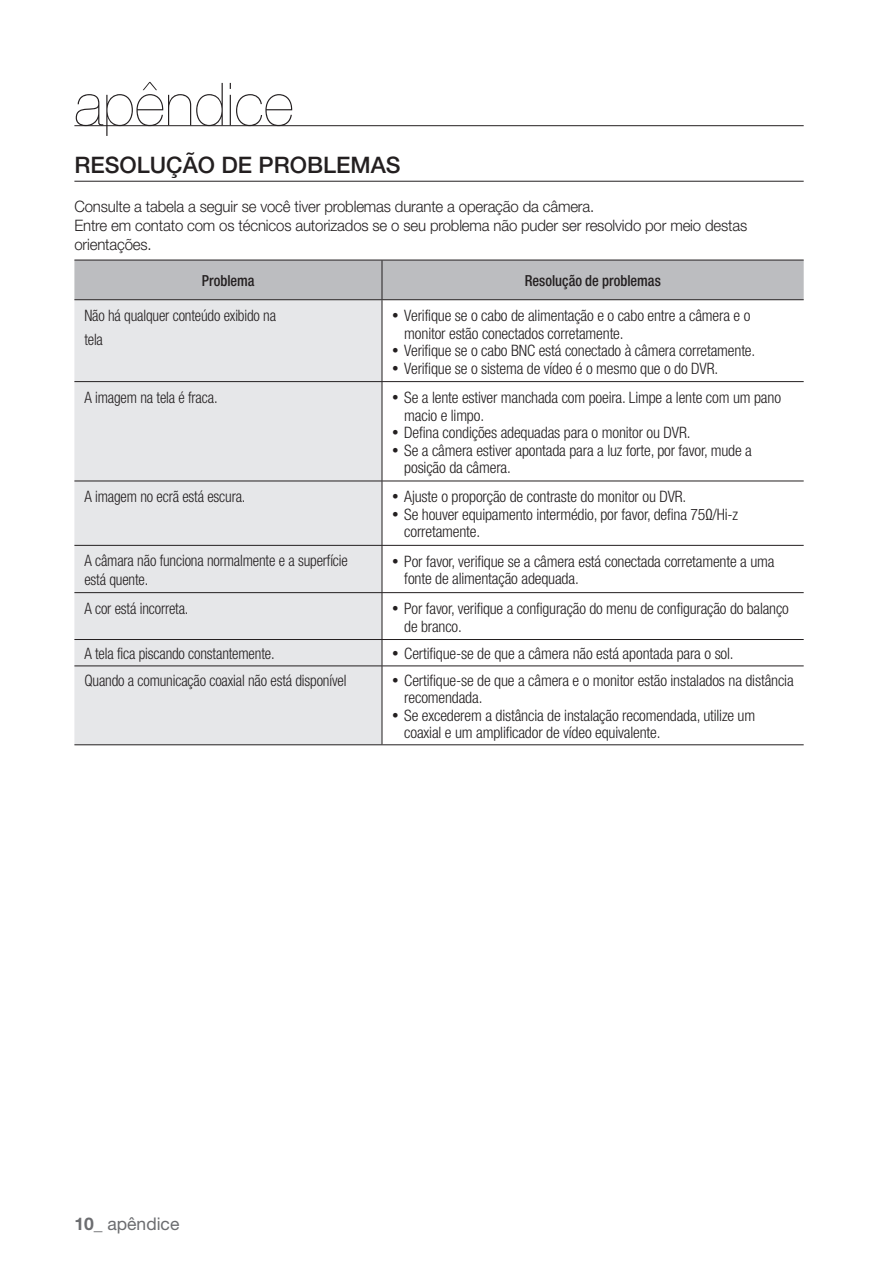
<style>
.page{position:relative;width:893px;height:1265px;background:#fff}
.page>*{position:absolute;margin:0;border:0;box-sizing:border-box;transform-origin:0 0}
.t1{font:200 59.5px "Helvetica Neue cp";color:#231f20}
.t2{font:500 22.75px "Helvetica Neue cp";color:#231f20}
.t3{font:17.5px "Helvetica Neue cp";color:#6c6d70}
.t4{font:300 condensed 15.75px/17.5px "Helvetica Neue cp";letter-spacing:-.01em;color:#231f20}
.t5{font:300 condensed 15.75px/23.8px "Helvetica Neue cp";letter-spacing:-.01em;color:#231f20;scale:.95 1}
.t6{font:300 15.75px/18.9px "Helvetica Neue cp";letter-spacing:-.01em;color:#231f20;scale:.95 1}
.t7{font:500 condensed 15.22px "Helvetica Neue cp";color:#231f20;scale:.95 1}
.s1{font-weight:700}
</style>
<div class="page">
<hr style="left:74px;top:181px;width:730px;height:1px;background:#231f20">
<div style="left:74px;top:261px;width:730px;height:38px;background:#bcbdc0"></div>
<div style="left:74px;top:300px;width:308px;height:444px;background:#e6e7e9"></div>
<hr style="left:74px;top:260px;width:308px;height:1px;background:#231f20">
<hr style="left:382px;top:260px;width:422px;height:1px;background:#231f20">
<hr style="left:74px;top:299px;width:308px;height:1px;background:#231f20">
<hr style="left:382px;top:299px;width:422px;height:1px;background:#231f20">
<hr style="left:382px;top:300px;width:1px;height:81px;background:#231f20">
<hr style="left:382px;top:382px;width:1px;height:99px;background:#231f20">
<hr style="left:382px;top:481px;width:1px;height:64px;background:#231f20">
<hr style="left:382px;top:546px;width:1px;height:46px;background:#231f20">
<hr style="left:382px;top:593px;width:1px;height:46px;background:#231f20">
<svg style="left:382px;top:640px;width:1px;height:26px"></svg>
<hr style="left:382px;top:666px;width:1px;height:78px;background:#231f20">
<hr style="left:382px;top:260px;width:1px;height:39px;background:#231f20">
<hr style="left:74px;top:381px;width:308px;height:1px;background:#231f20">
<hr style="left:382px;top:381px;width:422px;height:1px;background:#231f20">
<hr style="left:74px;top:481px;width:308px;height:1px;background:#231f20">
<hr style="left:382px;top:481px;width:422px;height:1px;background:#231f20">
<hr style="left:74px;top:545px;width:308px;height:1px;background:#231f20">
<hr style="left:382px;top:545px;width:422px;height:1px;background:#231f20">
<hr style="left:74px;top:592px;width:308px;height:1px;background:#231f20">
<hr style="left:382px;top:592px;width:422px;height:1px;background:#231f20">
<hr style="left:74px;top:639px;width:308px;height:1px;background:#231f20">
<hr style="left:382px;top:639px;width:422px;height:1px;background:#231f20">
<hr style="left:74px;top:666px;width:308px;height:1px;background:#231f20">
<hr style="left:382px;top:666px;width:422px;height:1px;background:#231f20">
<hr style="left:74px;top:744px;width:308px;height:1px;background:#231f20">
<hr style="left:382px;top:744px;width:422px;height:1px;background:#231f20">
<hr style="left:74px;top:125px;width:730px;height:1px;background:#231f20">
<h1 class="t1" style="left:74px;top:68px;width:221px">apêndice</h1>
<h2 class="t2" style="left:74px;top:152px;width:328px">RESOLUÇÃO DE PROBLEMAS</h2>
<p class="t6" style="left:74px;top:197px;width:710px">Consulte a tabela a seguir se você tiver problemas durante a operação da câmera.<br>Entre em contato com os técnicos autorizados se o seu problema não puder ser resolvido por meio destas orientações.</p>
<p class="t7" style="left:202px;top:272px;width:57px">Problema</p>
<p class="t7" style="left:525px;top:272px;width:145px">Resolução de problemas</p>
<p class="t5" style="left:84px;top:303px;width:203px">Não há qualquer conteúdo exibido na tela</p>
<p class="t4" style="left:404px;top:307px;width:352px">Verifique se o cabo de alimentação e o cabo entre a câmera e o monitor estão conectados corretamente.<br>Verifique se o cabo BNC está conectado à câmera corretamente.<br>Verifique se o sistema de vídeo é o mesmo que o do DVR.</p>
<p class="t5" style="left:84px;top:385px;width:142px">A imagem na tela é fraca.</p>
<p class="t4" style="left:404px;top:389px;width:378px">Se a lente estiver manchada com poeira. Limpe a lente com um pano macio e limpo.<br>Defina condições adequadas para o monitor ou DVR.<br>Se a câmera estiver apontada para a luz forte, por favor, mude a posição da câmera.</p>
<p class="t5" style="left:84px;top:485px;width:171px">A imagem no ecrã está escura.</p>
<p class="t4" style="left:404px;top:488px;width:335px">Ajuste o proporção de contraste do monitor ou DVR.<br>Se houver equipamento intermédio, por favor, defina 75Ω/Hi-z corretamente.</p>
<p class="t5" style="left:84px;top:551px;width:279px;line-height:18.9px">A câmara não funciona normalmente e a superfície está quente.</p>
<p class="t4" style="left:404px;top:553px;width:372px">Por favor, verifique se a câmera está conectada corretamente a uma fonte de alimentação adequada.</p>
<p class="t5" style="left:84px;top:596px;width:111px">A cor está incorreta.</p>
<p class="t4" style="left:404px;top:600px;width:386px">Por favor, verifique a configuração do menu de configuração do balanço de branco.</p>
<p class="t5" style="left:84px;top:642px;width:202px">A tela fica piscando constantemente.</p>
<p class="t4" style="left:404px;top:645px;width:331px">Certifique-se de que a câmera não está apontada para o sol.</p>
<p class="t5" style="left:84px;top:669px;width:277px">Quando a comunicação coaxial não está disponível</p>
<p class="t4" style="left:404px;top:672px;width:391px">Certifique-se de que a câmera e o monitor estão instalados na distância recomendada.<br>Se excederem a distância de instalação recomendada, utilize um coaxial e um amplificador de vídeo equivalente.</p>
<p class="t3" style="left:74px;top:1214px;width:106px"><span class="s1">10_</span> apêndice</p>
</div>
